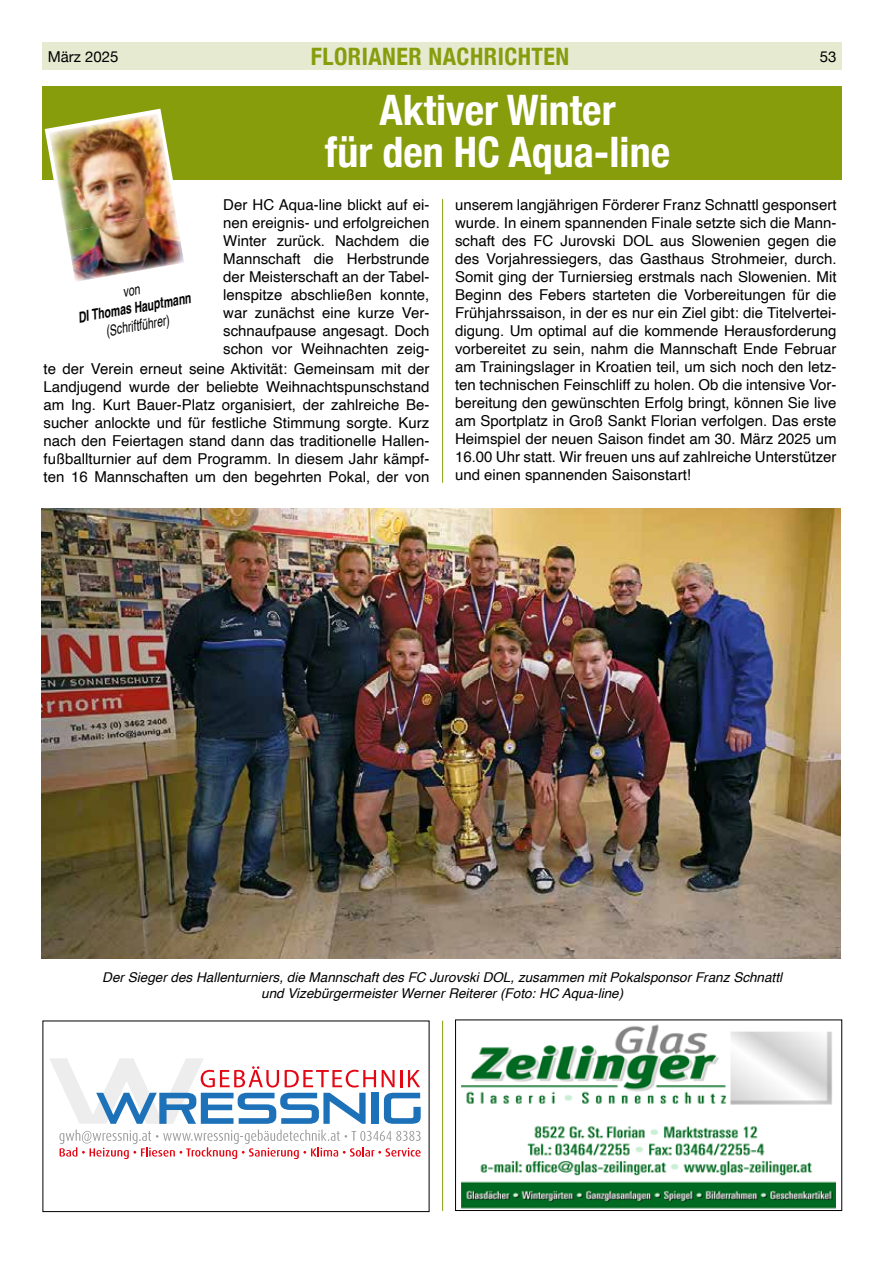
<style>
.page{position:relative;width:893px;height:1263px;background:#fff}
.page>*{position:absolute;margin:0;border:0;box-sizing:border-box;transform-origin:0 0}
.t1{font:700 condensed 42px/42px "Helvetica Neue";color:#fff;text-align:center}
.t2{font:700 condensed 24px "Helvetica Neue";letter-spacing:.02em;color:#879d0c}
.t3{font:15px/18px "Helvetica";color:#000;text-align:justify}
.t4{font:italic 700 15px "Helvetica";color:#000;scale:.7 1}
.t5{font:italic 15px "Helvetica";color:#000;scale:.7 1}
.t6{font:15px "Helvetica Neue";color:#000}
.t7{font:italic 13.5px/16.5px "Helvetica";color:#000;text-align:center}
</style>
<div class="page">
<div style="left:43px;top:43px;width:799px;height:27px;background:#e6ead1"></div>
<hr style="left:442px;top:199px;width:1px;height:284px;background:#879d0c">
<div style="left:43px;top:86px;width:799px;height:94px;background:#879d0c"></div>
<img style="left:41px;top:508px;width:800px;height:451px">
<img style="left:462px;top:1024px;width:374px;height:185px">
<div style="left:455px;top:1019px;width:387px;height:192px;border:1px solid #000"></div>
<svg style="left:50px;top:1058px;width:371px;height:101px"></svg>
<div style="left:43px;top:1020px;width:386px;height:192px;border:1px solid #000"></div>
<hr style="left:442px;top:1020px;width:1px;height:191px;background:#879d0c">
<img style="left:45px;top:109px;width:139px;height:172px">
<p class="t6" style="left:48px;top:45px;width:72px">März 2025</p>
<h2 class="t2" style="left:311px;top:36px;width:260px">FLORIANER NACHRICHTEN</h2>
<p class="t6" style="left:820px;top:45px;width:18px">53</p>
<h1 class="t1" style="left:325px;top:86px;width:347px">Aktiver Winter<br>für den HC Aqua-line</h1>
<p class="t3" style="left:223px;top:196px;width:208px">Der HC Aqua-line blickt auf ei&shy;nen ereignis- und erfolgreichen Winter zurück. Nachdem die Mannschaft die Herbstrunde der Meisterschaft an der Tabel&shy;lenspitze abschließen konnte, war zunächst eine kurze Ver&shy;schnaufpause angesagt. Doch schon vor Weihnachten zeig-</p>
<p class="t3" style="left:44px;top:360px;width:387px">te der Verein erneut seine Aktivität: Gemeinsam mit der Landjugend wurde der beliebte Weihnachtspunschstand am Ing. Kurt Bauer-Platz organisiert, der zahlreiche Be&shy;sucher anlockte und für festliche Stimmung sorgte. Kurz nach den Feiertagen stand dann das traditionelle Hallen&shy;fußballturnier auf dem Programm. In diesem Jahr kämpf&shy;ten 16 Mannschaften um den begehrten Pokal, der von</p>
<p class="t4" style="left:77px;top:308px;width:165px;rotate:-10deg">DI Thomas Hauptmann</p>
<p class="t5" style="left:104px;top:319px;width:93px;rotate:-10deg">(Schriftführer)</p>
<p class="t3" style="left:455px;top:196px;width:383px">unserem langjährigen Förderer Franz Schnattl gesponsert wurde. In einem spannenden Finale setzte sich die Mann&shy;schaft des FC Jurovski DOL aus Slowenien gegen die des Vorjahressiegers, das Gasthaus Strohmeier, durch.<br>Somit ging der Turniersieg erstmals nach Slowenien. Mit Beginn des Febers starteten die Vorbereitungen für die Frühjahrssaison, in der es nur ein Ziel gibt: die Titelvertei&shy;digung. Um optimal auf die kommende Herausforderung vorbereitet zu sein, nahm die Mannschaft Ende Februar am Trainingslager in Kroatien teil, um sich noch den letz&shy;ten technischen Feinschliff zu holen. Ob die intensive Vor&shy;bereitung den gewünschten Erfolg bringt, können Sie live am Sportplatz in Groß Sankt Florian verfolgen. Das erste Heimspiel der neuen Saison findet am 30. März 2025 um 16.00 Uhr statt. Wir freuen uns auf zahlreiche Unterstützer und einen spannenden Saisonstart!</p>
<p class="t7" style="left:102px;top:969px;width:681px">Der Sieger des Hallenturniers, die Mannschaft des FC Jurovski DOL, zusammen mit Pokalsponsor Franz Schnattl und Vizebürgermeister Werner Reiterer (Foto: HC Aqua-line)</p>
</div>
